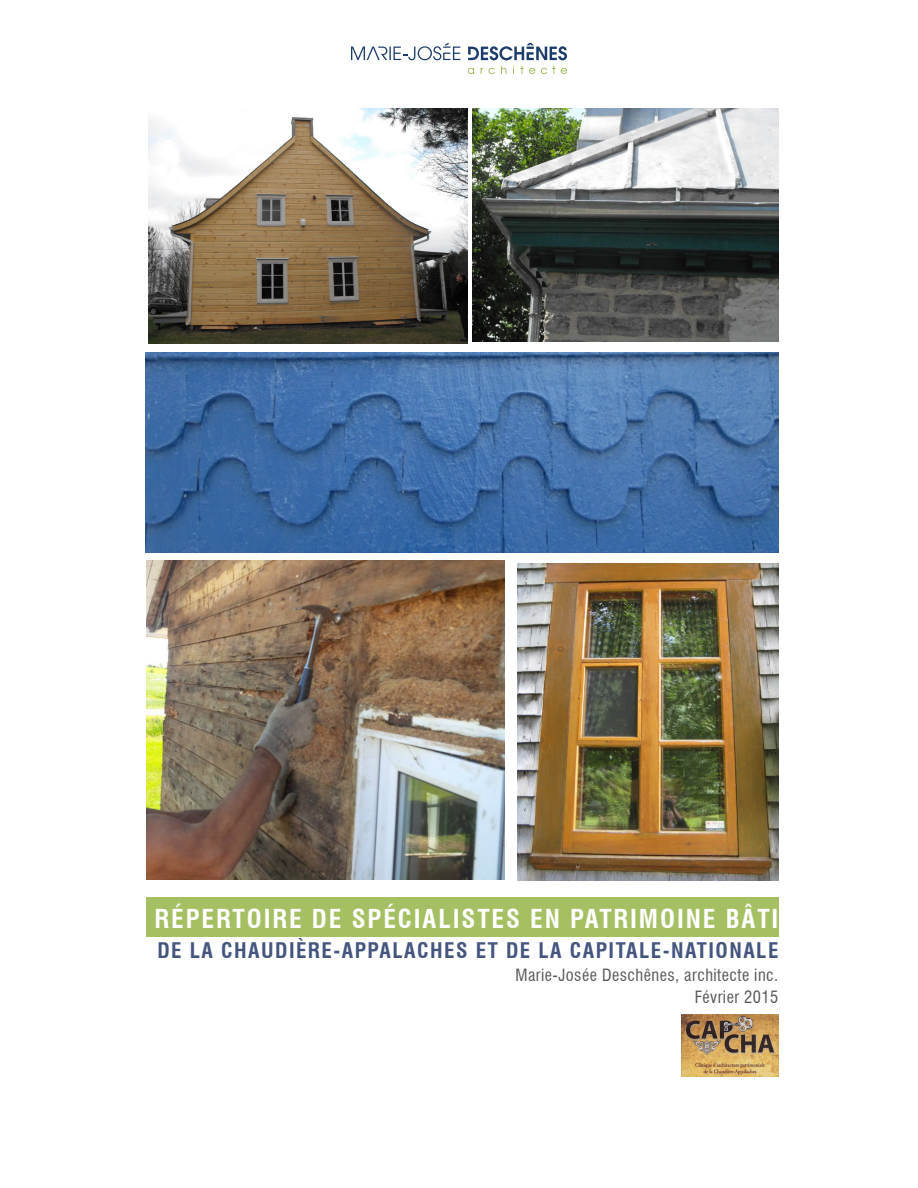
<style>
.page{position:relative;width:918px;height:1188px;background:#fff}
.page>*{position:absolute;margin:0;border:0;box-sizing:border-box;transform-origin:0 0}
.t1{font:700 condensed 25.5px "Swiss 721 BT";letter-spacing:.075em;color:#fff}
.t2{font:700 condensed 21px "Swiss 721 BT";letter-spacing:.07em;color:#44557e}
.t3{font:condensed 16.5px "Swiss 721 BT";letter-spacing:.025em;color:#57585a}
</style>
<div class="page">
<svg style="left:351px;top:43px;width:109px;height:17px"></svg>
<svg style="left:468px;top:43px;width:99px;height:17px"></svg>
<svg style="left:468px;top:68px;width:6px;height:6px"></svg>
<svg style="left:489px;top:68px;width:6px;height:6px"></svg>
<svg style="left:501px;top:66px;width:5px;height:8px"></svg>
<svg style="left:520px;top:66px;width:15px;height:8px"></svg>
<svg style="left:541px;top:66px;width:26px;height:8px"></svg>
<div style="left:146px;top:897px;width:632px;height:40px;background:#a5c062"></div>
<img style="left:147px;top:560px;width:357px;height:319px">
<img style="left:472px;top:108px;width:307px;height:233px">
<img style="left:149px;top:108px;width:318px;height:235px">
<img style="left:146px;top:352px;width:633px;height:201px">
<img style="left:517px;top:564px;width:262px;height:316px">
<img style="left:681px;top:1014px;width:98px;height:63px">
<p class="t1" style="left:155px;top:903px;width:625px">RÉPERTOIRE DE SPÉCIALISTES EN PATRIMOINE BÂTI</p>
<p class="t2" style="left:157px;top:938px;width:622px">DE LA CHAUDIÈRE-APPALACHES ET DE LA CAPITALE-NATIONALE</p>
<p class="t3" style="left:515px;top:965px;width:264px">Marie-Josée Deschênes, architecte inc.</p>
<p class="t3" style="left:695px;top:987px;width:85px">Février 2015</p>
</div>
